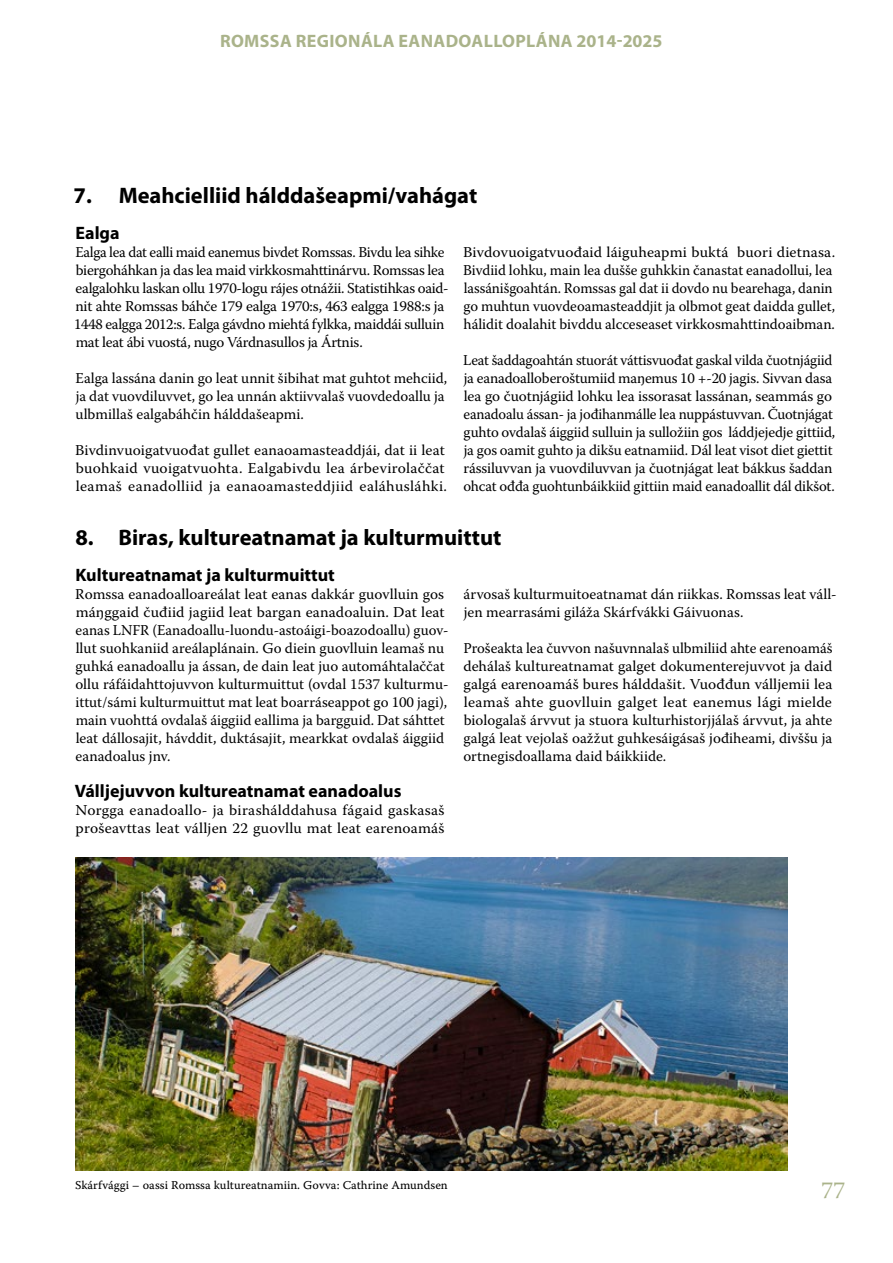
<style>
.page{position:relative;width:893px;height:1263px;background:#fff}
.page>*{position:absolute;margin:0;border:0;box-sizing:border-box;transform-origin:0 0}
.t1{font:24px "Warnock Pro";color:#aab38a}
.t2{font:700 22.5px "Myriad Pro";color:#000}
.t3{font:700 18px "Myriad Pro";color:#000}
.t4{font:700 18px "Myriad Pro";letter-spacing:.02em;color:#aab38a}
.t5{font:15px/18px "Warnock Pro";color:#000}
.t6{font:15px/18px "Warnock Pro";letter-spacing:-.02em;color:#000}
.t7{font:12px "Warnock Pro Capt";color:#000}
</style>
<div class="page">
<img style="left:75px;top:858px;width:713px;height:312px">
<p class="t4" style="left:220px;top:31px;width:444px">ROMSSA REGIONÁLA EANADOALLOPLÁNA 2014-2025</p>
<h2 class="t2" style="left:74px;top:182px;width:405px">7. Meahcielliid hálddašeapmi/vahágat</h2>
<p class="t5" style="left:463px;top:242px;width:374px">Bivdovuoigatvuođaid láiguheapmi buktá buori dietnasa.<br>Bivdiid lohku, main lea dušše guhkkin čanastat eanadollui, lea lassánišgoahtán. Romssas gal dat ii dovdo nu bearehaga, danin go muhtun vuovdeoamasteaddjit ja olbmot geat daidda gullet, hálidit doalahit bivddu alcceseaset virkkosmahttindoaibman.</p>
<p class="t5" style="left:463px;top:350px;width:373px">Leat šaddagoahtán stuorát váttisvuođat gaskal vilda čuotnjágiid ja eanadoalloberoštumiid maŋemus 10 +-20 jagis. Sivvan dasa lea go čuotnjágiid lohku lea issorasat lassánan, seammás go eanadoalu ássan- ja jođihanmálle lea nuppástuvvan. Čuotnjágat guhto ovdalaš áiggiid sulluin ja sulložiin gos láddjejedje gittiid, ja gos oamit guhto ja dikšu eatnamiid. Dál leat visot diet giettit rássiluvvan ja vuovdiluvvan ja čuotnjágat leat bákkus šaddan ohcat ođđa guohtunbáikkiid gittiin maid eanadoallit dál dikšot.</p>
<h2 class="t2" style="left:75px;top:524px;width:427px">8. Biras, kultureatnamat ja kulturmuittut</h2>
<p class="t3" style="left:76px;top:564px;width:261px">Kultureatnamat ja kulturmuittut</p>
<p class="t5" style="left:75px;top:584px;width:375px">Romssa eanadoalloareálat leat eanas dakkár guovlluin gos máŋggaid čuđiid jagiid leat bargan eanadoaluin. Dat leat eanas LNFR (Eanadoallu-luondu-astoáigi-boazodoallu) guov&shy;llut suohkaniid areálaplánain. Go diein guovlluin leamaš nu guhká eanadoallu ja ássan, de dain leat juo automáhtalaččat ollu ráfáidahttojuvvon kulturmuittut (ovdal 1537 kulturmu&shy;ittut/sámi kulturmuittut mat leat boarráseappot go 100 jagi), main vuohttá ovdalaš áiggiid eallima ja bargguid. Dat sáhttet leat dállosajit, hávddit, duktásajit, mearkkat ovdalaš áiggiid eanadoalus jnv.</p>
<p class="t3" style="left:75px;top:780px;width:328px">Válljejuvvon kultureatnamat eanadoalus</p>
<p class="t5" style="left:75px;top:800px;width:371px">Norgga eanadoallo- ja birashálddahusa fágaid gaskasaš prošeavttas leat válljen 22 guovllu mat leat earenoamáš</p>
<p class="t3" style="left:76px;top:222px;width:46px">Ealga</p>
<p class="t6" style="left:74px;top:242px;width:376px">Ealga lea dat ealli maid eanemus bivdet Romssas. Bivdu lea sihke biergoháhkan ja das lea maid virkkosmahttinárvu. Romssas lea ealgalohku laskan ollu 1970-logu rájes otnážii. Statistihkas oaid&shy;nit ahte Romssas báhče 179 ealga 1970:s, 463 ealgga 1988:s ja 1448 ealgga 2012:s. Ealga gávdno miehtá fylkka, maiddái sulluin mat leat ábi vuostá, nugo Várdnasullos ja Ártnis.</p>
<p class="t5" style="left:75px;top:368px;width:373px">Ealga lassána danin go leat unnit šibihat mat guhtot mehciid, ja dat vuovdiluvvet, go lea unnán aktiivvalaš vuovdedoallu ja ulbmillaš ealgabáhčin hálddašeapmi.</p>
<p class="t5" style="left:75px;top:440px;width:373px">Bivdinvuoigatvuođat gullet eanaoamasteaddjái, dat ii leat buohkaid vuoigatvuohta. Ealgabivdu lea árbevirolaččat leamaš eanadolliid ja eanaoamasteddjiid ealáhusláhki.</p>
<p class="t5" style="left:464px;top:584px;width:375px">árvosaš kulturmuitoeatnamat dán riikkas. Romssas leat váll&shy;jen mearrasámi giláža Skárfvákki Gáivuonas.</p>
<p class="t5" style="left:463px;top:638px;width:371px;text-align:justify">Prošeakta lea čuvvon našuvnnalaš ulbmiliid ahte earenoamáš dehálaš kultureatnamat galget dokumenterejuvvot ja daid galgá earenoamáš bures hálddašit. Vuođđun válljemii lea leamaš ahte guovlluin galget leat eanemus lági mielde biologalaš árvvut ja stuora kulturhistorjjálaš árvvut, ja ahte galgá leat vejolaš oažžut guhkesáigásaš jođiheami, divššu ja ortnegisdoallama daid báikkiide.</p>
<p class="t7" style="left:75px;top:1178px;width:374px">Skárfvággi – oassi Romssa kultureatnamiin. Govva: Cathrine Amundsen</p>
<h1 class="t1" style="left:821px;top:1176px;width:26px">77</h1>
</div>
